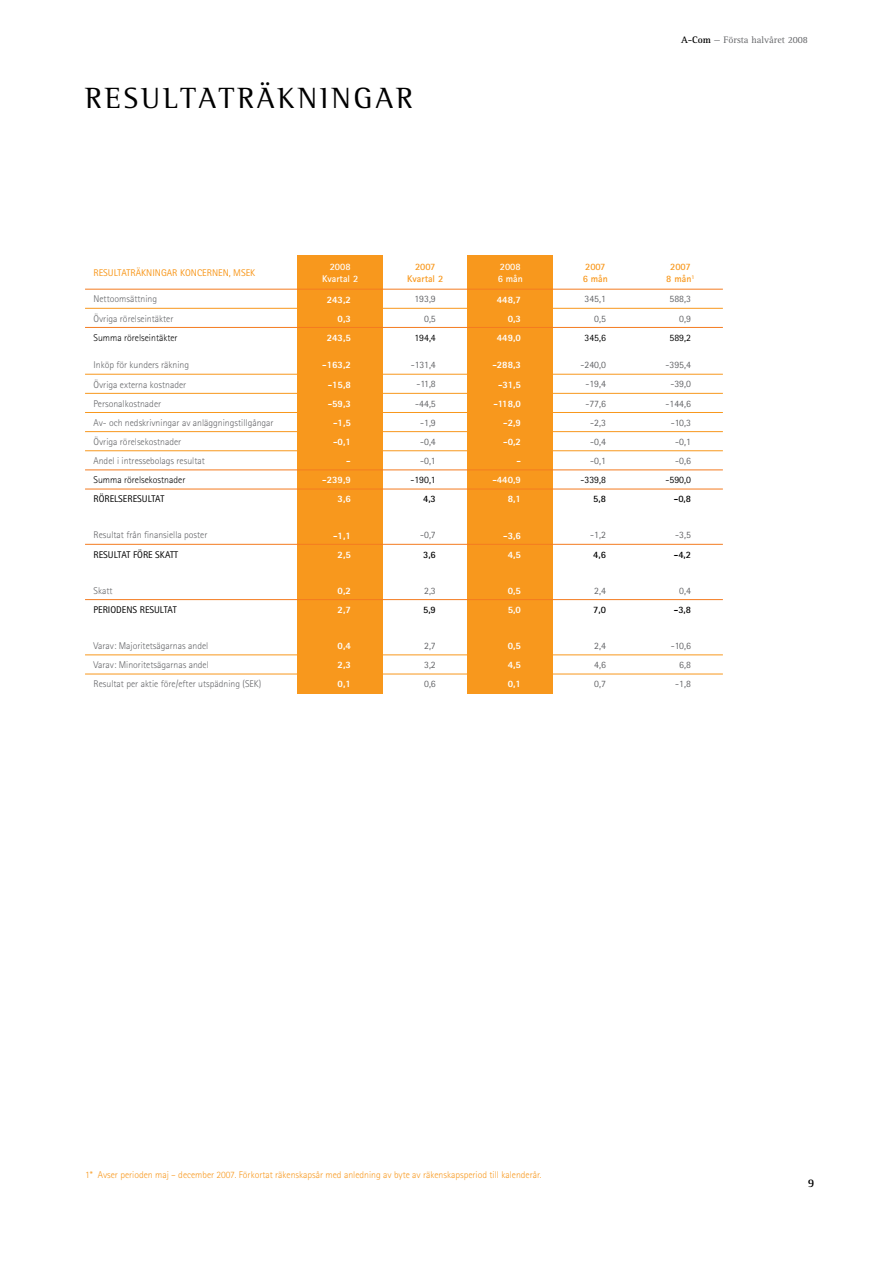
<style>
.page{position:relative;width:893px;height:1263px;background:#fff}
.page>*{position:absolute;margin:0;border:0;box-sizing:border-box;transform-origin:0 0}
.t1{font:30px "Rotis Semi Serif";letter-spacing:.1em;color:#000}
.t2{font:700 12px "Rotis Serif";color:#000}
.t3{font:300 9.75px/19.2px "Rotis Sans Serif";color:#636467}
.t4{font:9.75px "Rotis Sans Serif";color:#636467}
.t5{font:800 9.75px "Rotis Sans Serif";color:#fff}
.t6{font:300 9.75px "Rotis Sans Serif";color:#f8981d}
.t7{font:9.75px "Rotis Sans Serif";color:#000}
.t8{font:300 9.75px "Rotis Sans Serif";color:#000}
.t9{font:9.75px "Rotis Sans Serif";color:#f8981d}
.t10{font:700 9.75px "Rotis Sans Serif";color:#000}
.t11{font:700 9.75px/12.8px "Rotis Sans Serif";color:#f8981d;text-align:center}
.t12{font:9.75px "Rotis Serif";color:#636467}
.t13{font:700 9.75px/12.8px "Rotis Sans Serif";color:#fff;text-align:center}
.s1{font-weight:700;color:#000}
</style>
<div class="page">
<div style="left:298px;top:255px;width:85px;height:438px;background:#f8981d"></div>
<div style="left:468px;top:255px;width:85px;height:438px;background:#f8981d"></div>
<hr style="left:85px;top:289px;width:638px;height:1px;background:#f47b20">
<hr style="left:85px;top:308px;width:638px;height:1px;background:#f8981d">
<hr style="left:85px;top:327px;width:638px;height:1px;background:#f47b20">
<hr style="left:85px;top:374px;width:638px;height:1px;background:#f8981d">
<hr style="left:85px;top:393px;width:638px;height:1px;background:#f8981d">
<hr style="left:85px;top:412px;width:638px;height:1px;background:#f8981d">
<hr style="left:85px;top:431px;width:638px;height:1px;background:#f8981d">
<hr style="left:85px;top:450px;width:638px;height:1px;background:#f8981d">
<hr style="left:85px;top:470px;width:638px;height:1px;background:#f47b20">
<hr style="left:85px;top:489px;width:638px;height:1px;background:#f47b20">
<hr style="left:85px;top:544px;width:638px;height:1px;background:#f47b20">
<hr style="left:85px;top:599px;width:638px;height:1px;background:#f47b20">
<hr style="left:85px;top:655px;width:638px;height:1px;background:#f8981d">
<hr style="left:85px;top:674px;width:638px;height:1px;background:#f8981d">
<h1 class="t1" style="left:85px;top:80px;width:329px">RESULTATRÄKNINGAR</h1>
<p class="t12" style="left:681px;top:34px;width:128px"><span class="s1">A-Com</span> — Första halvåret 2008</p>
<p class="t9" style="left:94px;top:267px;width:163px">RESULTATRÄKNINGAR KONCERNEN, MSEK</p>
<p class="t3" style="left:94px;top:309px;width:81px">Övriga rörelseintäkter</p>
<p class="t3" style="left:94px;top:290px;width:65px">Nettoomsättning</p>
<p class="t8" style="left:94px;top:332px;width:86px">Summa rörelseintäkter</p>
<p class="t3" style="left:94px;top:355px;width:182px">Inköp för kunders räkning<br>Övriga externa kostnader<br>Personalkostnader<br>Av- och nedskrivningar av anläggningstillgångar<br>Övriga rörelsekostnader<br>Andel i intressebolags resultat</p>
<p class="t8" style="left:94px;top:474px;width:93px">Summa rörelsekostnader</p>
<p class="t7" style="left:94px;top:493px;width:72px">RÖRELSERESULTAT</p>
<p class="t3" style="left:94px;top:526px;width:115px">Resultat från finansiella poster</p>
<p class="t7" style="left:94px;top:548px;width:86px">RESULTAT FÖRE SKATT</p>
<p class="t3" style="left:94px;top:581px;width:20px">Skatt</p>
<p class="t7" style="left:94px;top:604px;width:85px">PERIODENS RESULTAT</p>
<p class="t3" style="left:94px;top:636px;width:169px">Varav: Majoritetsägarnas andel<br>Varav: Minoritetsägarnas andel<br>Resultat per aktie före/efter utspädning (SEK)</p>
<p class="t11" style="left:407px;top:260px;width:38px">2007<br>Kvartal 2</p>
<p class="t11" style="left:583px;top:260px;width:27px;text-align:left">2007<br>6 mån</p>
<p class="t11" style="left:666px;top:260px;width:30px">2007<br>8 mån<sup>1</sup></p>
<p class="t13" style="left:322px;top:260px;width:38px">2008<br>Kvartal 2</p>
<p class="t13" style="left:498px;top:260px;width:27px;text-align:left">2008<br>6 mån</p>
<p class="t4" style="left:414px;top:293px;width:23px">193,9</p>
<p class="t4" style="left:584px;top:293px;width:23px">345,1</p>
<p class="t4" style="left:669px;top:293px;width:23px">588,3</p>
<p class="t4" style="left:424px;top:312px;width:13px">0,5</p>
<p class="t4" style="left:594px;top:312px;width:13px">0,5</p>
<p class="t4" style="left:679px;top:312px;width:13px">0,9</p>
<p class="t7" style="left:414px;top:332px;width:23px">194,4</p>
<p class="t7" style="left:584px;top:332px;width:23px">345,6</p>
<p class="t7" style="left:669px;top:332px;width:23px">589,2</p>
<p class="t4" style="left:411px;top:359px;width:27px">-131,4</p>
<p class="t4" style="left:580px;top:359px;width:27px">-240,0</p>
<p class="t4" style="left:665px;top:359px;width:27px">-395,4</p>
<p class="t4" style="left:416px;top:378px;width:21px">-11,8</p>
<p class="t4" style="left:585px;top:378px;width:22px">-19,4</p>
<p class="t4" style="left:670px;top:378px;width:22px">-39,0</p>
<p class="t4" style="left:415px;top:398px;width:22px">-44,5</p>
<p class="t4" style="left:585px;top:398px;width:22px">-77,6</p>
<p class="t4" style="left:665px;top:398px;width:27px">-144,6</p>
<p class="t4" style="left:420px;top:417px;width:17px">-1,9</p>
<p class="t4" style="left:590px;top:417px;width:17px">-2,3</p>
<p class="t4" style="left:671px;top:417px;width:22px">-10,3</p>
<p class="t4" style="left:420px;top:436px;width:17px">-0,4</p>
<p class="t4" style="left:590px;top:436px;width:17px">-0,4</p>
<p class="t4" style="left:675px;top:436px;width:17px">-0,1</p>
<p class="t4" style="left:420px;top:455px;width:17px">-0,1</p>
<p class="t4" style="left:590px;top:455px;width:17px">-0,1</p>
<p class="t4" style="left:675px;top:455px;width:17px">-0,6</p>
<p class="t7" style="left:410px;top:474px;width:27px">-190,1</p>
<p class="t7" style="left:580px;top:474px;width:27px">-339,8</p>
<p class="t7" style="left:665px;top:474px;width:27px">-590,0</p>
<p class="t10" style="left:423px;top:493px;width:14px">4,3</p>
<p class="t10" style="left:593px;top:493px;width:14px">5,8</p>
<p class="t10" style="left:674px;top:493px;width:19px">-0,8</p>
<p class="t4" style="left:420px;top:529px;width:17px">-0,7</p>
<p class="t4" style="left:590px;top:529px;width:17px">-1,2</p>
<p class="t4" style="left:675px;top:529px;width:17px">-3,5</p>
<p class="t10" style="left:423px;top:548px;width:14px">3,6</p>
<p class="t10" style="left:593px;top:548px;width:14px">4,6</p>
<p class="t10" style="left:674px;top:548px;width:19px">-4,2</p>
<p class="t4" style="left:424px;top:585px;width:13px">2,3</p>
<p class="t4" style="left:594px;top:585px;width:13px">2,4</p>
<p class="t4" style="left:679px;top:585px;width:13px">0,4</p>
<p class="t10" style="left:423px;top:603px;width:14px">5,9</p>
<p class="t10" style="left:593px;top:603px;width:14px">7,0</p>
<p class="t10" style="left:674px;top:603px;width:19px">-3,8</p>
<p class="t4" style="left:424px;top:640px;width:13px">2,7</p>
<p class="t4" style="left:594px;top:640px;width:13px">2,4</p>
<p class="t4" style="left:671px;top:640px;width:22px">-10,6</p>
<p class="t4" style="left:424px;top:659px;width:13px">3,2</p>
<p class="t4" style="left:594px;top:659px;width:13px">4,6</p>
<p class="t4" style="left:679px;top:659px;width:13px">6,8</p>
<p class="t4" style="left:424px;top:678px;width:13px">0,6</p>
<p class="t4" style="left:594px;top:678px;width:13px">0,7</p>
<p class="t4" style="left:675px;top:678px;width:17px">-1,8</p>
<p class="t5" style="left:327px;top:293px;width:26px">243,2</p>
<p class="t5" style="left:497px;top:293px;width:26px">448,7</p>
<p class="t5" style="left:338px;top:312px;width:15px">0,3</p>
<p class="t5" style="left:508px;top:312px;width:15px">0,3</p>
<p class="t5" style="left:327px;top:331px;width:26px">243,5</p>
<p class="t5" style="left:497px;top:331px;width:26px">449,0</p>
<p class="t5" style="left:322px;top:359px;width:30px">-163,2</p>
<p class="t5" style="left:492px;top:359px;width:30px">-288,3</p>
<p class="t5" style="left:328px;top:378px;width:25px">-15,8</p>
<p class="t5" style="left:498px;top:378px;width:24px">-31,5</p>
<p class="t5" style="left:328px;top:397px;width:25px">-59,3</p>
<p class="t5" style="left:493px;top:397px;width:29px">-118,0</p>
<p class="t5" style="left:333px;top:416px;width:19px">-1,5</p>
<p class="t5" style="left:503px;top:416px;width:19px">-2,9</p>
<p class="t5" style="left:333px;top:435px;width:19px">-0,1</p>
<p class="t5" style="left:503px;top:435px;width:19px">-0,2</p>
<p class="t5" style="left:346px;top:455px;width:6px">-</p>
<p class="t5" style="left:516px;top:455px;width:6px">-</p>
<p class="t5" style="left:322px;top:474px;width:30px">-239,9</p>
<p class="t5" style="left:492px;top:474px;width:30px">-440,9</p>
<p class="t5" style="left:338px;top:493px;width:15px">3,6</p>
<p class="t5" style="left:508px;top:493px;width:15px">8,1</p>
<p class="t5" style="left:333px;top:529px;width:19px">-1,1</p>
<p class="t5" style="left:503px;top:529px;width:19px">-3,6</p>
<p class="t5" style="left:338px;top:548px;width:15px">2,5</p>
<p class="t5" style="left:508px;top:548px;width:15px">4,5</p>
<p class="t5" style="left:338px;top:584px;width:15px">0,2</p>
<p class="t5" style="left:508px;top:584px;width:15px">0,5</p>
<p class="t5" style="left:338px;top:603px;width:15px">2,7</p>
<p class="t5" style="left:508px;top:603px;width:15px">5,0</p>
<p class="t5" style="left:338px;top:640px;width:15px">0,4</p>
<p class="t5" style="left:508px;top:640px;width:15px">0,5</p>
<p class="t5" style="left:338px;top:659px;width:15px">2,3</p>
<p class="t5" style="left:508px;top:659px;width:15px">4,5</p>
<p class="t5" style="left:338px;top:678px;width:15px">0,1</p>
<p class="t5" style="left:508px;top:678px;width:15px">0,1</p>
<p class="t6" style="left:85px;top:1169px;width:458px">1* Avser perioden maj – december 2007. Förkortat räkenskapsår med anledning av byte av räkenskapsperiod till kalenderår.</p>
<p class="t2" style="left:808px;top:1176px;width:8px">9</p>
</div>
